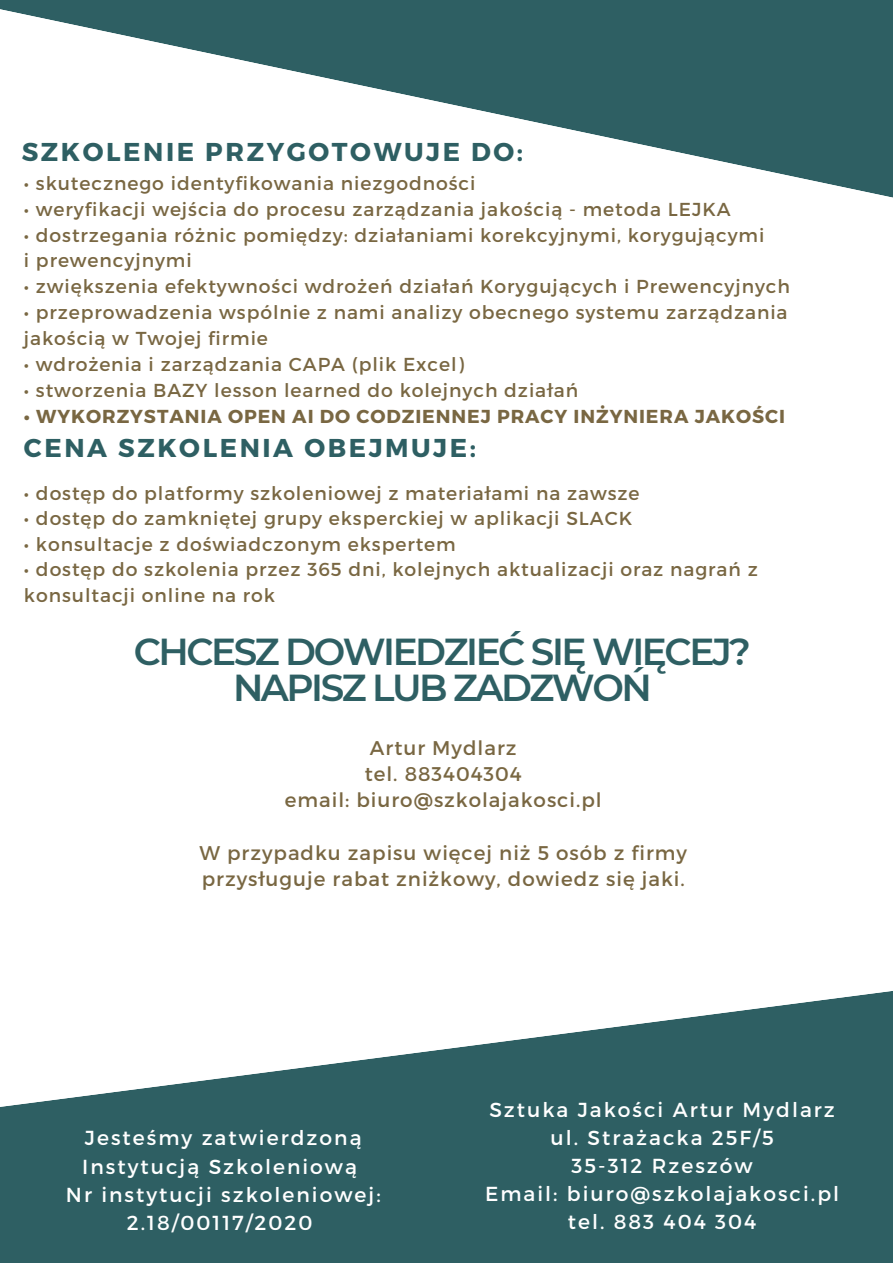
<style>
.page{position:relative;width:893px;height:1264px;background:#fff}
.page>*{position:absolute;margin:0;border:0;box-sizing:border-box;transform-origin:0 0}
.t1{font:600 37.5px "Montserrat";letter-spacing:-.065em;color:#2e5f63}
.t2{font:700 25.8px "Montserrat";letter-spacing:.1em;color:#2e5f63}
.t3{font:20.25px/28px "Montserrat";letter-spacing:.1em;color:#fff}
.t4{font:19.8px "Montserrat";letter-spacing:.05em;color:#796742}
.t5{font:18.75px/25.8px "Montserrat";letter-spacing:.05em;color:#796742}
.t6{font:700 18.75px "Montserrat";letter-spacing:.05em;color:#796742}
</style>
<div class="page">
<svg style="left:0;top:0;width:892px;height:198px;fill:#2e5f63"></svg>
<svg style="left:0;top:991px;width:892px;height:271px;fill:#2e5f63"></svg>
<p class="t2" style="left:22px;top:135px;width:503px">SZKOLENIE PRZYGOTOWUJE DO:</p>
<p class="t5" style="left:24px;top:169px;width:453px">• skutecznego identyfikowania niezgodności</p>
<p class="t5" style="left:24px;top:195px;width:708px">• weryfikacji wejścia do procesu zarządzania jakością - metoda LEJKA</p>
<p class="t5" style="left:24px;top:221px;width:742px">• dostrzegania różnic pomiędzy: działaniami korekcyjnymi, korygującymi</p>
<p class="t5" style="left:24px;top:247px;width:169px">i prewencyjnymi</p>
<p class="t5" style="left:24px;top:273px;width:767px">• zwiększenia efektywności wdrożeń działań Korygujących i Prewencyjnych</p>
<p class="t5" style="left:24px;top:299px;width:765px">• przeprowadzenia wspólnie z nami analizy obecnego systemu zarządzania jakością w Twojej firmie</p>
<p class="t5" style="left:24px;top:350px;width:441px">• wdrożenia i zarządzania CAPA (plik Excel)</p>
<p class="t5" style="left:24px;top:376px;width:556px">• stworzenia BAZY lesson learned do kolejnych działań</p>
<p class="t6" style="left:24px;top:404px;width:762px">• WYKORZYSTANIA OPEN AI DO CODZIENNEJ PRACY INŻYNIERA JAKOŚCI</p>
<p class="t2" style="left:24px;top:431px;width:453px">CENA SZKOLENIA OBEJMUJE:</p>
<p class="t5" style="left:24px;top:479px;width:617px">• dostęp do platformy szkoleniowej z materiałami na zawsze</p>
<p class="t5" style="left:24px;top:505px;width:609px">• dostęp do zamkniętej grupy eksperckiej w aplikacji SLACK</p>
<p class="t5" style="left:24px;top:530px;width:433px">• konsultacje z doświadczonym ekspertem</p>
<p class="t5" style="left:24px;top:556px;width:735px">• dostęp do szkolenia przez 365 dni, kolejnych aktualizacji oraz nagrań z konsultacji online na rok</p>
<p class="t1" style="left:134px;top:629px;width:618px">CHCESZ DOWIEDZIEĆ SIĘ WIĘCEJ?</p>
<p class="t1" style="left:233px;top:665px;width:420px">NAPISZ LUB ZADZWOŃ</p>
<p class="t4" style="left:370px;top:735px;width:148px">Artur Mydlarz</p>
<p class="t4" style="left:364px;top:761px;width:158px">tel. 883404304</p>
<p class="t4" style="left:285px;top:787px;width:318px">email: biuro@szkolajakosci.pl</p>
<p class="t4" style="left:199px;top:839px;width:489px">W przypadku zapisu więcej niż 5 osób z firmy</p>
<p class="t4" style="left:202px;top:865px;width:484px">przysługuje rabat zniżkowy, dowiedz się jaki.</p>
<p class="t3" style="left:82px;top:1123px;width:281px">Jesteśmy zatwierdzoną<br>Instytucją Szkoleniową</p>
<p class="t3" style="left:66px;top:1179px;width:316px;text-align:center">Nr instytucji szkoleniowej:<br>2.18/00117/2020</p>
<p class="t3" style="left:489px;top:1094px;width:347px">Sztuka Jakości Artur Mydlarz</p>
<p class="t3" style="left:550px;top:1122px;width:225px">ul. Strażacka 25F/5</p>
<p class="t3" style="left:571px;top:1150px;width:183px">35-312 Rzeszów</p>
<p class="t3" style="left:485px;top:1179px;width:355px">Email: biuro@szkolajakosci.pl</p>
<p class="t3" style="left:568px;top:1207px;width:190px">tel. 883 404 304</p>
</div>
